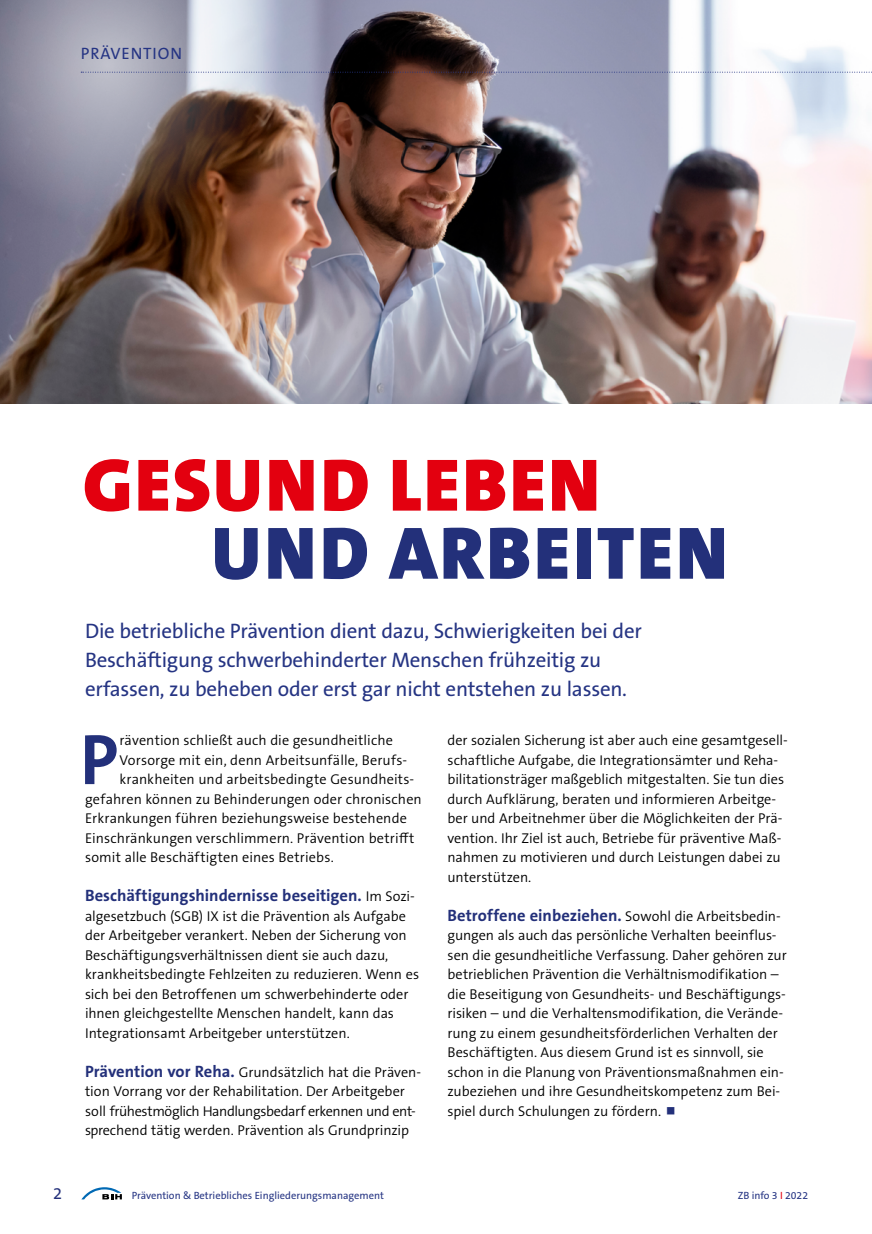
<style>
.page{position:relative;width:872px;height:1234px;background:#fff}
.page>*{position:absolute;margin:0;border:0;box-sizing:border-box;transform-origin:0 0}
.Headline_1_Rot{font:900 75px/68.1px "The Sans B W9";letter-spacing:.035em;color:#e3000f}
.Copytext_1__Ansatz_I{font:700 72px "The Sans B W7";color:#23307a}
.SL_Vorspann_Plain_14{font:21px/29.2px "The Sans B W5 Plain";letter-spacing:-.01em;color:#253483}
.P_Fließtext_semi_lig{font:700 16.5px "The Sans B W7";color:#23307a}
.t1{font:16.5px "The Sans B W5 Plain";letter-spacing:.055em;color:#253483}
.t2{font:16.5px "The Sans B W5 Plain";color:#23307a}
.P_Fließtext_semi_lig-2{font:300 14.25px/19.5px "The Sans B W4";letter-spacing:-.005em;color:#000}
.Copytext_1__Ansatz_I-2{font:300 14.25px "The Sans B W4";letter-spacing:.01em;color:#000}
.t3{font:10.5px "The Sans B W5 Plain";color:#253483}
.s1{color:#23307a}
.s2{font-family:"The Sans B W4";font-weight:300;font-size:14.25px;color:#000}
.s3{font-family:"The Sans B W7";font-weight:700;font-size:16.5px;color:#23307a}
.s4{color:#e3000f}
</style>
<div class="page">
<img style="left:0;top:0;width:872px;height:403px">
<svg style="left:0;top:0;width:268px;height:225px;background:#8d848b"></svg>
<svg style="left:81px;top:72px;width:791px;height:1px"></svg>
<svg style="left:81px;top:1187px;width:41px;height:12px"></svg>
<p class="t1" style="left:81px;top:43px;width:103px">PRÄVENTION</p>
<h1 class="Headline_1_Rot" style="left:211px;top:451px;width:517px;text-indent:-129px">GESUND LEBEN<br><span class="s1">UND ARBEITEN</span></h1>
<p class="SL_Vorspann_Plain_14" style="left:85px;top:616px;width:558px">Die betriebliche Prävention dient dazu, Schwierigkeiten bei der<br>Beschäftigung schwerbehinderter Menschen frühzeitig zu erfassen, zu beheben oder erst gar nicht entstehen zu lassen.</p>
<p class="Copytext_1__Ansatz_I" style="left:80px;top:713px;width:40px">P</p>
<p class="Copytext_1__Ansatz_I-2" style="left:119px;top:731px;width:275px">rävention schließt auch die gesundheitliche</p>
<p class="Copytext_1__Ansatz_I-2" style="left:119px;top:750px;width:289px">Vorsorge mit ein, denn Arbeitsunfälle, Berufs-</p>
<p class="Copytext_1__Ansatz_I-2" style="left:119px;top:770px;width:296px">krankheiten und arbeitsbedingte Gesundheits-</p>
<p class="Copytext_1__Ansatz_I-2" style="left:85px;top:789px;width:338px">gefahren können zu Behinderungen oder chronischen</p>
<p class="Copytext_1__Ansatz_I-2" style="left:85px;top:809px;width:323px">Erkrankungen führen beziehungsweise bestehende</p>
<p class="Copytext_1__Ansatz_I-2" style="left:85px;top:828px;width:331px">Einschränkungen verschlimmern. Prävention betrifft</p>
<p class="Copytext_1__Ansatz_I-2" style="left:85px;top:848px;width:250px">somit alle Beschäftigten eines Betriebs.</p>
<p class="P_Fließtext_semi_lig" style="left:85px;top:884px;width:331px">Beschäftigungshindernisse beseitigen. <span class="s2">Im Sozi-</span></p>
<p class="P_Fließtext_semi_lig-2" style="left:85px;top:906px;width:335px">algesetzbuch (SGB) IX ist die Prävention als Aufgabe der Arbeitgeber verankert. Neben der Sicherung von Beschäftigungsverhältnissen dient sie auch dazu, krankheitsbedingte Fehlzeiten zu reduzieren. Wenn es sich bei den Betroffenen um schwerbehinderte oder ihnen gleichgestellte Menschen handelt, kann das Integrationsamt Arbeitgeber unterstützen.</p>
<p class="P_Fließtext_semi_lig-2" style="left:85px;top:1062px;width:337px"><span class="s3">Prävention vor Reha.</span> Grundsätzlich hat die Präven&shy;tion Vorrang vor der Rehabilitation. Der Arbeitgeber soll frühestmöglich Handlungsbedarf erkennen und ent&shy;sprechend tätig werden. Prävention als Grundprinzip</p>
<p class="P_Fließtext_semi_lig-2" style="left:447px;top:730px;width:342px">der sozialen Sicherung ist aber auch eine gesamtgesell&shy;schaftliche Aufgabe, die Integrationsämter und Reha&shy;bilitationsträger maßgeblich mitgestalten. Sie tun dies durch Aufklärung, beraten und informieren Arbeitge&shy;ber und Arbeitnehmer über die Möglichkeiten der Prä&shy;vention. Ihr Ziel ist auch, Betriebe für präventive Maß&shy;nahmen zu motivieren und durch Leistungen dabei zu unterstützen.</p>
<p class="P_Fließtext_semi_lig" style="left:447px;top:904px;width:335px">Betroffene einbeziehen. <span class="s2">Sowohl die Arbeitsbedin-</span></p>
<p class="P_Fließtext_semi_lig-2" style="left:447px;top:925px;width:341px">gungen als auch das persönliche Verhalten beeinflus&shy;sen die gesundheitliche Verfassung. Daher gehören zur betrieblichen Prävention die Verhältnismodifikation – die Beseitigung von Gesundheits- und Beschäftigungs&shy;risiken – und die Verhaltensmodifikation, die Verände&shy;rung zu einem gesundheitsförderlichen Verhalten der Beschäftigten. Aus diesem Grund ist es sinnvoll, sie schon in die Planung von Präventionsmaßnahmen ein&shy;zubeziehen und ihre Gesundheitskompetenz zum Bei&shy;spiel durch Schulungen zu fördern.</p>
<p class="t2" style="left:53px;top:1182px;width:11px">2</p>
<p class="t3" style="left:132px;top:1188px;width:254px">Prävention &amp; Betriebliches Eingliederungsmanagement</p>
<p class="t3" style="left:737px;top:1188px;width:72px">ZB info 3 <span class="s4">I</span> 2022</p>
</div>
